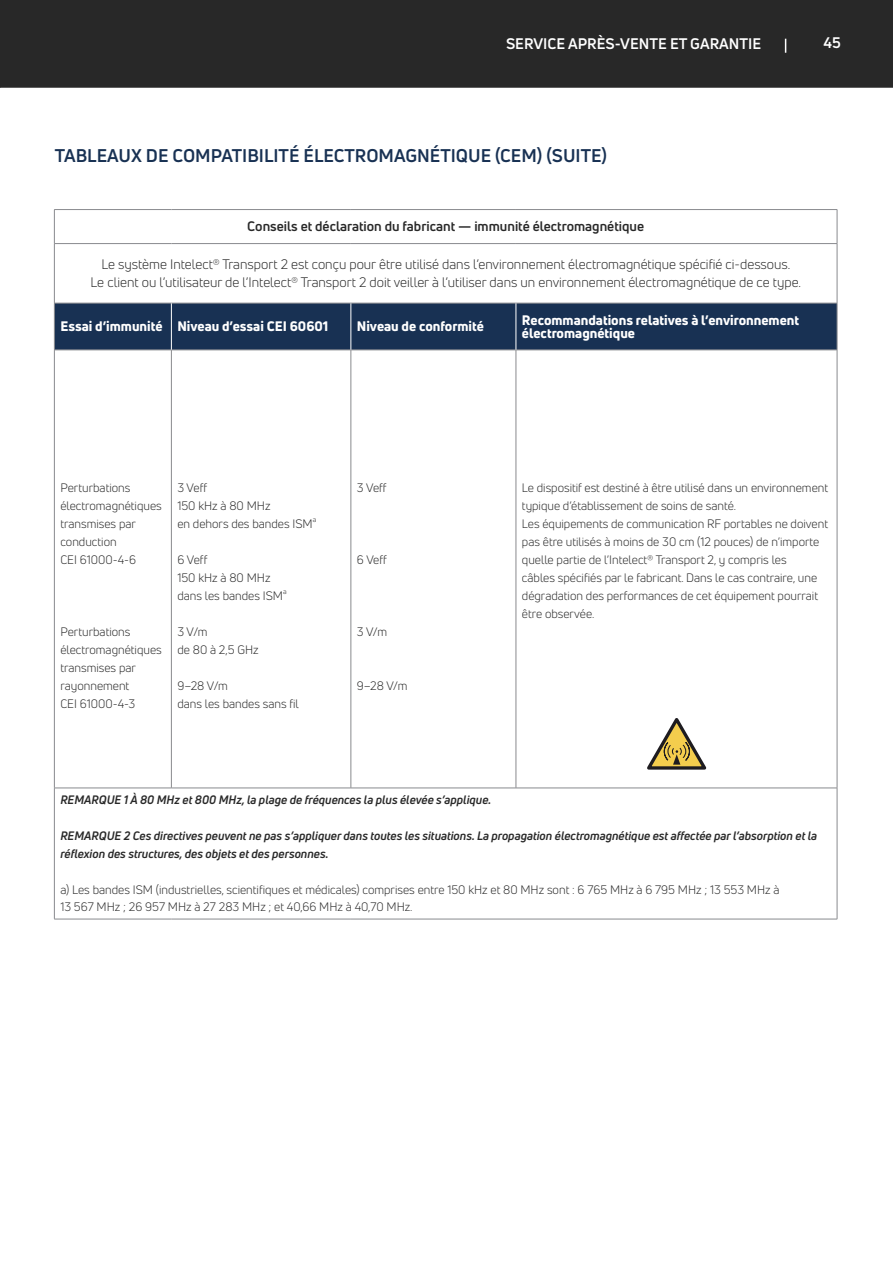
<style>
.page{position:relative;width:893px;height:1263px;background:#fff}
.page>*{position:absolute;margin:0;border:0;box-sizing:border-box;transform-origin:0 0}
.Body{font:700 18px "Uni Neue";color:#183153}
.Body-2{font:700 15px "Uni Neue";color:#fff}
.Body-3{font:13.5px "Uni Neue";color:#282828}
.Body-4{font:800 13.5px/13.5px "Uni Neue";color:#fff}
.Body-5{font:700 13.5px "Uni Neue";color:#282828}
.Body-6{font:12px/18px "Uni Neue";color:#282828}
.Cell_body{font:italic 700 12px/18px "Uni Neue";color:#282828}
.Body-7{font:7.05px "Uni Neue";color:#282828}
</style>
<div class="page">
<svg style="left:55px;top:210px;width:782px;height:709px"></svg>
<div style="left:55px;top:304px;width:782px;height:46px;background:#183153"></div>
<hr style="left:54px;top:209px;width:117px;height:1px;background:#898a8e">
<hr style="left:54px;top:210px;width:1px;height:33px;background:#898a8e">
<hr style="left:171px;top:209px;width:180px;height:1px;background:#898a8e">
<hr style="left:351px;top:209px;width:165px;height:1px;background:#898a8e">
<hr style="left:516px;top:209px;width:321px;height:1px;background:#898a8e">
<hr style="left:837px;top:210px;width:1px;height:33px;background:#898a8e">
<hr style="left:54px;top:243px;width:117px;height:1px;background:#898a8e">
<hr style="left:54px;top:244px;width:1px;height:59px;background:#898a8e">
<hr style="left:171px;top:243px;width:180px;height:1px;background:#898a8e">
<hr style="left:351px;top:243px;width:165px;height:1px;background:#898a8e">
<hr style="left:516px;top:243px;width:321px;height:1px;background:#898a8e">
<hr style="left:837px;top:244px;width:1px;height:59px;background:#898a8e">
<hr style="left:54px;top:303px;width:117px;height:1px;background:#898a8e">
<hr style="left:54px;top:303px;width:1px;height:47px;background:#898a8e">
<hr style="left:171px;top:303px;width:180px;height:1px;background:#898a8e">
<hr style="left:351px;top:303px;width:165px;height:1px;background:#898a8e">
<hr style="left:516px;top:303px;width:321px;height:1px;background:#898a8e">
<hr style="left:837px;top:303px;width:1px;height:47px;background:#898a8e">
<hr style="left:54px;top:350px;width:117px;height:1px;background:#898a8e">
<hr style="left:54px;top:350px;width:1px;height:438px;background:#898a8e">
<hr style="left:171px;top:350px;width:180px;height:1px;background:#898a8e">
<hr style="left:171px;top:350px;width:1px;height:438px;background:#898a8e">
<hr style="left:351px;top:350px;width:165px;height:1px;background:#898a8e">
<hr style="left:351px;top:350px;width:1px;height:438px;background:#898a8e">
<hr style="left:516px;top:350px;width:321px;height:1px;background:#898a8e">
<hr style="left:516px;top:350px;width:1px;height:438px;background:#898a8e">
<hr style="left:837px;top:350px;width:1px;height:438px;background:#898a8e">
<hr style="left:54px;top:788px;width:117px;height:1px;background:#898a8e">
<hr style="left:54px;top:788px;width:1px;height:131px;background:#898a8e">
<hr style="left:171px;top:788px;width:180px;height:1px;background:#898a8e">
<hr style="left:351px;top:788px;width:165px;height:1px;background:#898a8e">
<hr style="left:516px;top:788px;width:321px;height:1px;background:#898a8e">
<hr style="left:837px;top:788px;width:1px;height:131px;background:#898a8e">
<hr style="left:54px;top:919px;width:117px;height:1px;background:#898a8e">
<hr style="left:171px;top:919px;width:180px;height:1px;background:#898a8e">
<hr style="left:351px;top:919px;width:165px;height:1px;background:#898a8e">
<hr style="left:516px;top:919px;width:321px;height:1px;background:#898a8e">
<hr style="left:171px;top:303px;width:1px;height:47px;background:#fff">
<hr style="left:351px;top:303px;width:1px;height:47px;background:#fff">
<hr style="left:516px;top:303px;width:1px;height:47px;background:#fff">
<svg style="left:647px;top:717px;width:59px;height:53px"></svg>
<div style="left:0;top:0;width:893px;height:87px;background:#282828"></div>
<svg style="left:785px;top:39px;width:1px;height:14px"></svg>
<p class="Body-2" style="left:506px;top:34px;width:257px">SERVICE APRÈS-VENTE ET GARANTIE</p>
<p class="Body-2" style="left:823px;top:33px;width:19px">45</p>
<p class="Body" style="left:55px;top:144px;width:554px">TABLEAUX DE COMPATIBILITÉ ÉLECTROMAGNÉTIQUE (CEM) (SUITE)</p>
<p class="Body-5" style="left:247px;top:218px;width:398px">Conseils et déclaration du fabricant — immunité électromagnétique</p>
<p class="Body-3" style="left:101px;top:256px;width:690px">Le système Intelect® Transport 2 est conçu pour être utilisé dans l’environnement électromagnétique spécifié ci-dessous.</p>
<p class="Body-3" style="left:91px;top:274px;width:712px">Le client ou l’utilisateur de l’Intelect® Transport 2 doit veiller à l’utiliser dans un environnement électromagnétique de ce type.</p>
<p class="Body-4" style="left:60px;top:320px;width:104px">Essai d’immunité</p>
<p class="Body-4" style="left:177px;top:320px;width:152px">Niveau d’essai CEI 60601</p>
<p class="Body-4" style="left:357px;top:320px;width:129px">Niveau de conformité</p>
<p class="Body-4" style="left:522px;top:313px;width:279px">Recommandations relatives à l’environnement électromagnétique</p>
<p class="Body-6" style="left:60px;top:479px;width:103px">Perturbations électromagnétiques transmises par conduction<br>CEI 61000-4-6</p>
<p class="Body-6" style="left:60px;top:623px;width:103px">Perturbations électromagnétiques transmises par rayonnement<br>CEI 61000-4-3</p>
<p class="Body-6" style="left:177px;top:479px;width:31px">3 Veff</p>
<p class="Body-6" style="left:177px;top:497px;width:137px">150 kHz à 80 MHz<br>en dehors des bandes ISM</p>
<p class="Body-7" style="left:313px;top:516px;width:5px">a</p>
<p class="Body-6" style="left:177px;top:551px;width:32px">6 Veff</p>
<p class="Body-6" style="left:177px;top:569px;width:107px">150 kHz à 80 MHz dans les bandes ISM</p>
<p class="Body-7" style="left:283px;top:588px;width:5px">a</p>
<p class="Body-6" style="left:177px;top:623px;width:32px">3 V/m</p>
<p class="Body-6" style="left:177px;top:641px;width:83px">de 80 à 2,5 GHz</p>
<p class="Body-6" style="left:177px;top:677px;width:123px">9–28 V/m<br>dans les bandes sans fil</p>
<p class="Body-6" style="left:357px;top:479px;width:31px">3 Veff</p>
<p class="Body-6" style="left:357px;top:551px;width:32px">6 Veff</p>
<p class="Body-6" style="left:357px;top:623px;width:32px">3 V/m</p>
<p class="Body-6" style="left:357px;top:677px;width:52px">9–28 V/m</p>
<p class="Body-6" style="left:522px;top:479px;width:308px">Le dispositif est destiné à être utilisé dans un environnement typique d’établissement de soins de santé.</p>
<p class="Body-6" style="left:522px;top:515px;width:308px">Les équipements de communication RF portables ne doivent pas être utilisés à moins de 30 cm (12 pouces) de n’importe quelle partie de l’Intelect® Transport 2, y compris les<br>câbles spécifiés par le fabricant. Dans le cas contraire, une dégradation des performances de cet équipement pourrait être observée.</p>
<p class="Cell_body" style="left:60px;top:791px;width:432px">REMARQUE 1 À 80 MHz et 800 MHz, la plage de fréquences la plus élevée s’applique.</p>
<p class="Cell_body" style="left:60px;top:827px;width:758px">REMARQUE 2 Ces directives peuvent ne pas s’appliquer dans toutes les situations. La propagation électromagnétique est affectée par l’absorption et la réflexion des structures, des objets et des personnes.</p>
<p class="Body-6" style="left:60px;top:881px;width:721px;line-height:17.1px">a) Les bandes ISM (industrielles, scientifiques et médicales) comprises entre 150 kHz et 80 MHz sont : 6 765 MHz à 6 795 MHz ; 13 553 MHz à<br>13 567 MHz ; 26 957 MHz à 27 283 MHz ; et 40,66 MHz à 40,70 MHz.</p>
</div>
